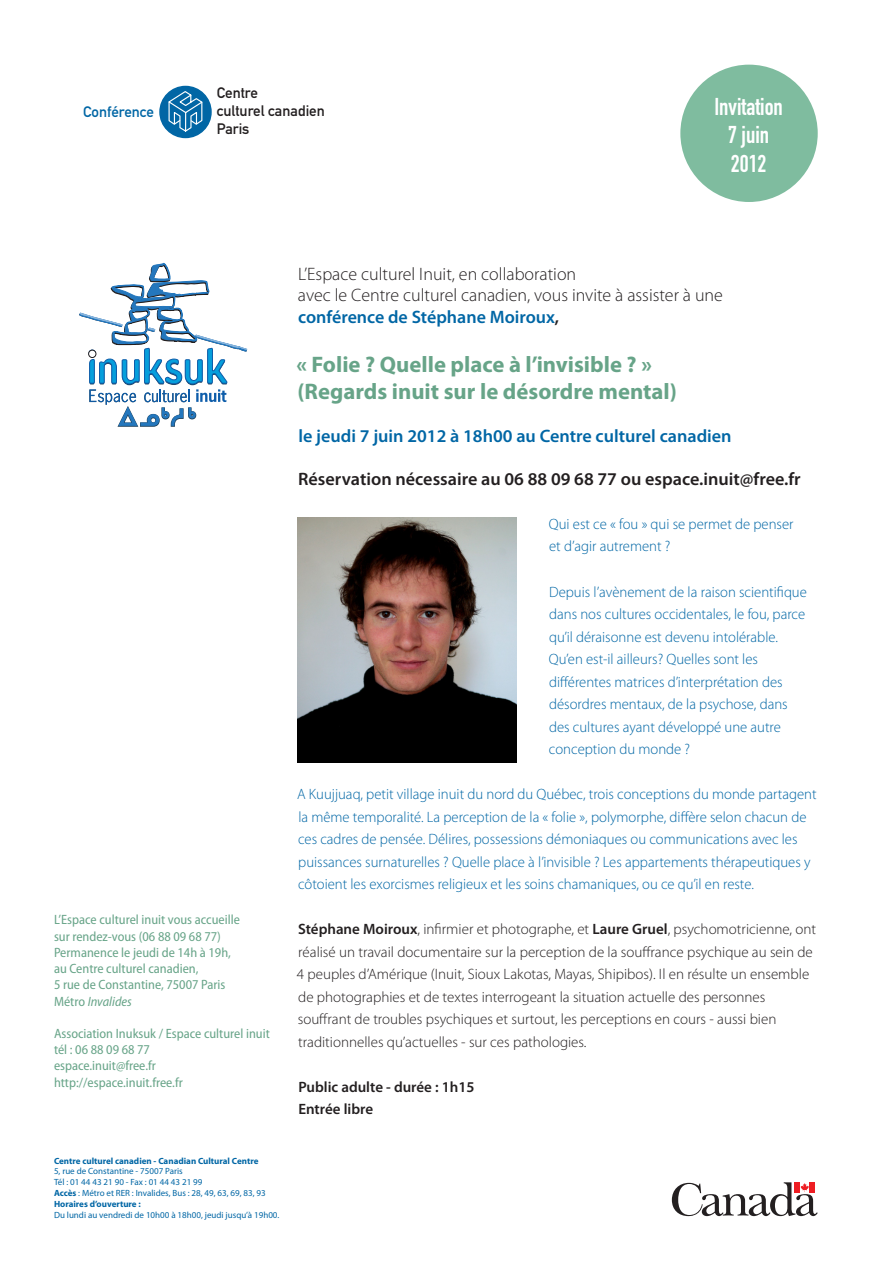
<style>
.page{position:relative;width:893px;height:1263px;background:#fff}
.page>*{position:absolute;margin:0;border:0;box-sizing:border-box;transform-origin:0 0}
.t1{font:24px "DIN Engschrift";color:#fff}
.t2{font:700 22.5px "Myriad Pro";color:#67a488}
.t3{font:300 18px "Myriad Pro";color:#231f20}
.t4{font:600 18px "Myriad Pro";color:#0166a5}
.t5{font:600 18px "Myriad Pro";color:#231f20}
.t6{font:300 15px/22.5px "Myriad Pro";color:#0166a5}
.t7{font:300 15px/22.5px "Myriad Pro";color:#231f20}
.t8{font:600 15px "Myriad Pro";color:#231f20}
.t9{font:15px "DIN Mittelschrift";color:#231f20}
.t10{font:15px "DIN Mittelschrift";color:#0166a5}
.t11{font:semi-condensed 13.5px "Myriad Pro";color:#67a488}
.t12{font:italic semi-condensed 13.5px "Myriad Pro";color:#67a488}
.t13{font:9px/10.8px "Myriad Pro";color:#0166a5}
.s1{font-style:normal}
.s2{font-weight:700}
.s3{color:#231f20}
.s4{font-weight:600}
</style>
<div class="page">
<svg style="left:672px;top:1182px;width:146px;height:34px"></svg>
<div style="left:680px;top:65px;width:138px;height:137px;background:#7fbc9f;border-radius:50%"></div>
<div style="left:160px;top:86px;width:51px;height:51px;background:#0166a5;border-radius:50%"></div>
<div style="left:159px;top:86px;width:53px;height:52px;border:2px solid #0166a5;border-radius:50%"></div>
<svg style="left:168px;top:91px;width:34px;height:41px"></svg>
<img style="left:298px;top:518px;width:219px;height:244px">
<svg style="left:79px;top:263px;width:168px;height:164px"></svg>
<p class="t10" style="left:83px;top:102px;width:72px">Conférence</p>
<p class="t9" style="left:217px;top:84px;width:43px">Centre</p>
<p class="t9" style="left:217px;top:102px;width:109px">culturel canadien</p>
<p class="t9" style="left:217px;top:120px;width:34px">Paris</p>
<p class="t1" style="left:714px;top:92px;width:70px">Invitation</p>
<p class="t1" style="left:728px;top:121px;width:42px">7 juin</p>
<p class="t1" style="left:731px;top:150px;width:37px">2012</p>
<p class="t11" style="left:54px;top:912px;width:187px">L’Espace culturel inuit vous accueille</p>
<p class="t11" style="left:54px;top:928px;width:168px">sur rendez-vous (06 88 09 68 77)</p>
<p class="t11" style="left:54px;top:944px;width:179px">Permanence le jeudi de 14h à 19h,</p>
<p class="t11" style="left:54px;top:960px;width:146px">au Centre culturel canadien,</p>
<p class="t11" style="left:54px;top:976px;width:173px">5 rue de Constantine, 75007 Paris</p>
<p class="t12" style="left:54px;top:993px;width:79px"><span class="s1">Métro</span> Invalides</p>
<p class="t11" style="left:54px;top:1025px;width:217px">Association Inuksuk / Espace culturel inuit</p>
<p class="t11" style="left:54px;top:1041px;width:98px">tél : 06 88 09 68 77</p>
<p class="t11" style="left:54px;top:1057px;width:103px">espace.inuit@free.fr</p>
<p class="t11" style="left:54px;top:1074px;width:130px">http://espace.inuit.free.fr</p>
<p class="t13" style="left:54px;top:1155px;width:213px"><span class="s2">Centre culturel canadien - Canadian Cultural Centre </span>5, rue de Constantine - 75007 Paris<br>Tél : 01 44 43 21 90 - Fax : 01 44 43 21 99<br><span class="s2">Accès</span> : Métro et RER : Invalides, Bus : 28, 49, 63, 69, 83, 93<br><span class="s2">Horaires d’ouverture :</span></p>
<p class="t13" style="left:54px;top:1209px;width:227px">Du lundi au vendredi de 10h00 à 18h00, jeudi jusqu’à 19h00.</p>
<p class="t3" style="left:298px;top:263px;width:280px">L’Espace culturel Inuit, en collaboration</p>
<p class="t3" style="left:298px;top:284px;width:427px">avec le Centre culturel canadien, vous invite à assister à une</p>
<p class="t4" style="left:298px;top:305px;width:262px">conférence de Stéphane Moiroux<span class="s3">,</span></p>
<p class="t2" style="left:296px;top:349px;width:357px">« Folie ? Quelle place à l’invisible ? »</p>
<p class="t2" style="left:297px;top:376px;width:381px">(Regards inuit sur le désordre mental)</p>
<p class="t4" style="left:298px;top:424px;width:435px">le jeudi 7 juin 2012 à 18h00 au Centre culturel canadien</p>
<p class="t5" style="left:298px;top:467px;width:504px">Réservation nécessaire au 06 88 09 68 77 ou espace.inuit@free.fr</p>
<p class="t6" style="left:549px;top:513px;width:246px">Qui est ce « fou » qui se permet de penser</p>
<p class="t6" style="left:549px;top:535px;width:123px">et d’agir autrement ?</p>
<p class="t6" style="left:549px;top:580px;width:259px;text-align:justify">Depuis l’avènement de la raison scientifique dans nos cultures occidentales, le fou, parce qu’il déraisonne est devenu intolérable.</p>
<p class="t6" style="left:549px;top:648px;width:240px">Qu’en est-il ailleurs? Quelles sont les différentes matrices d’interprétation des désordres mentaux, de la psychose, dans des cultures ayant développé une autre conception du monde ?</p>
<p class="t6" style="left:297px;top:783px;width:521px">A Kuujjuaq, petit village inuit du nord du Québec, trois conceptions du monde partagent la même temporalité. La perception de la « folie », polymorphe, diffère selon chacun de ces cadres de pensée. Délires, possessions démoniaques ou communications avec les puissances surnaturelles ? Quelle place à l’invisible ? Les appartements thérapeutiques y côtoient les exorcismes religieux et les soins chamaniques, ou ce qu’il en reste.</p>
<p class="t7" style="left:297px;top:918px;width:521px"><span class="s4">Stéphane Moiroux</span>, infirmier et photographe, et <span class="s4">Laure Gruel</span>, psychomotricienne, ont réalisé un travail documentaire sur la perception de la souffrance psychique au sein de 4 peuples d’Amérique (Inuit, Sioux Lakotas, Mayas, Shipibos). Il en résulte un ensemble de photographies et de textes interrogeant la situation actuelle des personnes souffrant de troubles psychiques et surtout, les perceptions en cours - aussi bien traditionnelles qu’actuelles - sur ces pathologies.</p>
<p class="t8" style="left:298px;top:1077px;width:178px">Public adulte - durée : 1h15</p>
<p class="t8" style="left:298px;top:1099px;width:76px">Entrée libre</p>
</div>
